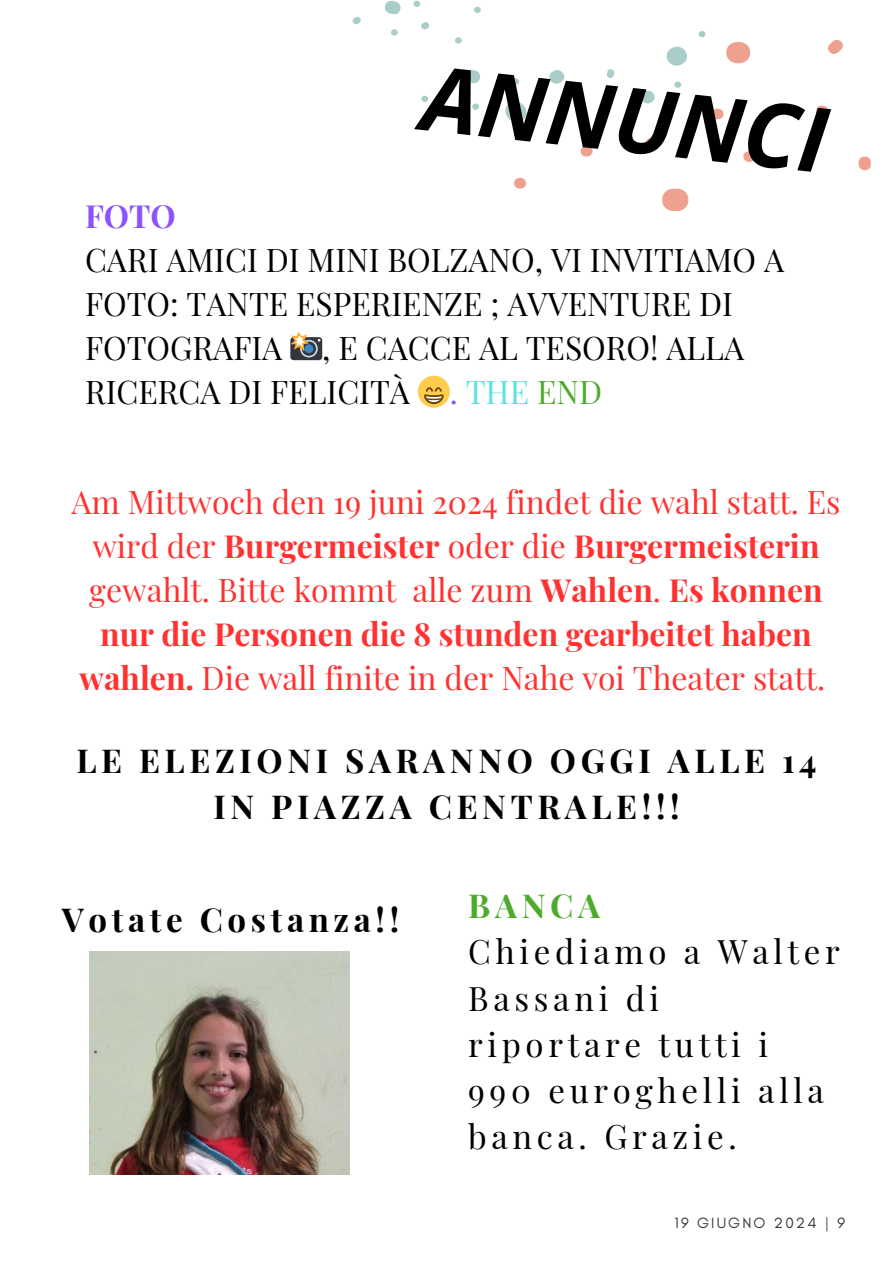
<style>
.page{position:relative;width:894px;height:1264px;background:#fff}
.page>*{position:absolute;margin:0;border:0;box-sizing:border-box;transform-origin:0 0}
.t1{font:italic 700 90px "Open Sans";color:#000}
.t2{font:33px/46.2px "Playfair Display";letter-spacing:.14em;color:#000}
.t3{font:700 33px/46.2px "Playfair Display";letter-spacing:.14em;color:#000;text-align:center}
.t4{font:700 33px "Playfair Display";letter-spacing:.14em;color:#4daa2b}
.t5{font:31.8px/43.8px "Playfair Display";color:#ff3131;text-align:center}
.t6{font:31.8px/43.8px "Playfair Display";color:#000}
.t7{font:700 31.8px "Playfair Display";color:#8c52ff}
.t8{font:15.15px "Glacial Indifference";letter-spacing:.14em;color:#373737}
.s1{color:#8c52ff}
.s2{color:#5ce1e6}
.s3{color:#4daa2b}
.s4{font-weight:700}
</style>
<div class="page">
<svg style="left:514px;top:39px;width:356px;height:172px"></svg>
<svg style="left:352px;top:0;width:355px;height:123px"></svg>
<img style="left:89px;top:951px;width:260px;height:223px">
<svg style="left:290px;top:332px;width:32px;height:28px"></svg>
<svg style="left:418px;top:376px;width:31px;height:31px"></svg>
<h1 class="t1" style="left:429px;top:34px;width:408px;rotate:6deg">ANNUNCI</h1>
<p class="t7" style="left:85px;top:194px;width:92px">FOTO</p>
<p class="t6" style="left:85px;top:237px;width:700px">CARI AMICI DI MINI BOLZANO, VI INVITIAMO A FOTO: TANTE ESPERIENZE ; AVVENTURE DI FOTOGRAFIA , E CACCE AL TESORO! ALLA RICERCA DI FELICITÀ <span class="s1">.</span> <span class="s2">THE</span> <span class="s3">END</span></p>
<p class="t5" style="left:71px;top:479px;width:770px">Am Mittwoch den 19 juni 2024 findet die wahl statt. Es wird der <span class="s4">Burgermeister</span> oder die <span class="s4">Burgermeisterin </span>gewahlt. Bitte kommt alle zum <span class="s4">Wahlen</span>. <span class="s4">Es konnen nur die Personen die 8 stunden gearbeitet haben wahlen.</span> Die wall finite in der Nahe voi Theater statt.</p>
<p class="t3" style="left:76px;top:736px;width:741px">LE ELEZIONI SARANNO OGGI ALLE 14<br>IN PIAZZA CENTRALE!!!</p>
<p class="t3" style="left:62px;top:895px;width:339px">Votate Costanza!!</p>
<p class="t4" style="left:468px;top:882px;width:133px">BANCA</p>
<p class="t2" style="left:468px;top:927px;width:373px">Chiediamo a Walter<br>Bassani di riportare tutti i<br>990 euroghelli alla banca. Grazie.</p>
<p class="t8" style="left:674px;top:1213px;width:172px">19 GIUGNO 2024 | 9</p>
</div>
